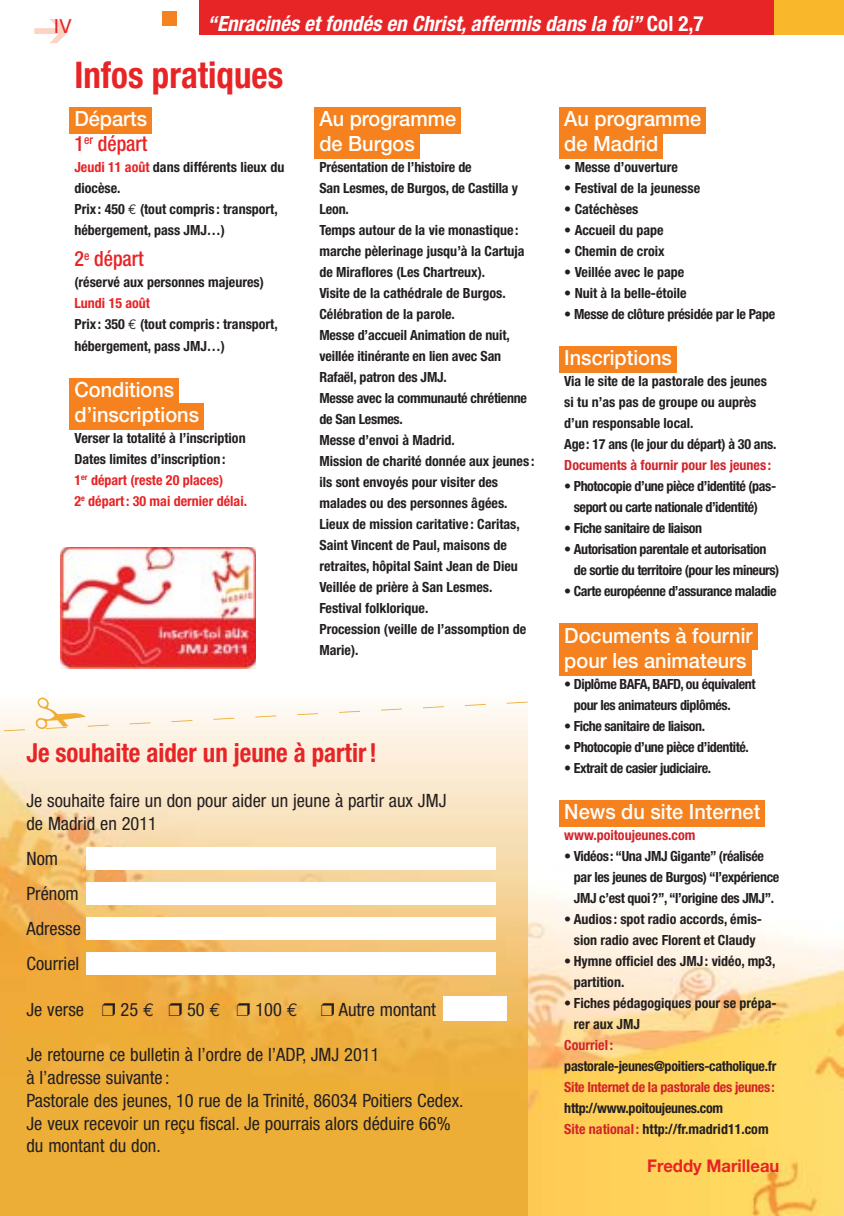
<style>
.page{position:relative;width:844px;height:1216px;background:#fff}
.page>*{position:absolute;margin:0;border:0;box-sizing:border-box;transform-origin:0 0}
.t1{font:700 condensed 36.75px "Helvetica Neue";color:#e72426;scale:.95 1}
.t2{font:700 condensed 26.25px "Helvetica Neue";color:#e72426;scale:.95 1}
.t3{font:500 21px/25.2px "Helvetica Neue CE";color:#fff;scale:.95 1}
.t4{font:italic 700 condensed 21px "Helvetica Neue";color:#fff}
.t5{font:500 condensed 21px "Helvetica Neue";color:#e72426;scale:.95 1}
.t6{font:19.25px "Helvetica";color:#e72426}
.t7{font:condensed 18.38px/22.8px "Helvetica Neue";color:#231f20}
.t8{font:700 17.5px "Helvetica Neue";color:#e72426;scale:.95 1}
.t9{font:700 condensed 14px/21px "Helvetica Neue";color:#231f20}
.t10{font:700 condensed 14px/21px "Helvetica Neue";letter-spacing:-.03em;color:#231f20}
.t11{font:700 condensed 14px/21px "Helvetica Neue";letter-spacing:-.025em;color:#231f20}
.t12{font:700 condensed 14px "Helvetica Neue";letter-spacing:-.02em;color:#231f20}
.t13{font:700 condensed 14px "Helvetica Neue";color:#d2232a}
.t14{font:700 condensed 14px "Helvetica Neue";letter-spacing:-.02em;color:#d2232a}
.s1{font-style:normal}
.s2{color:#e72426}
.s3{font-family:"Euro Mono";font-weight:400;font-stretch:normal}
.s4{font-family:"Euro Mono";font-stretch:normal}
.s5{color:#d2232a}
</style>
<div class="page">
<img style="left:0;top:754px;width:843px;height:461px">
<div style="left:162px;top:12px;width:15px;height:14px;background:#f5821f"></div>
<div style="left:198px;top:0;width:576px;height:35px;background:#e72426"></div>
<div style="left:774px;top:0;width:69px;height:35px;background:#f9b72b"></div>
<svg style="left:34px;top:19px;width:35px;height:24px"></svg>
<div style="left:0;top:695px;width:527px;height:59px;background:#fcf2e2"></div>
<div style="left:86px;top:847px;width:409px;height:23px;background:#fff"></div>
<div style="left:86px;top:882px;width:409px;height:23px;background:#fff"></div>
<div style="left:86px;top:917px;width:409px;height:23px;background:#fff"></div>
<div style="left:86px;top:952px;width:409px;height:23px;background:#fff"></div>
<div style="left:443px;top:996px;width:64px;height:24px;background:#fff"></div>
<svg style="left:4px;top:697px;width:523px;height:34px"></svg>
<div style="left:69px;top:107px;width:83px;height:26px;background:#f5821f"></div>
<div style="left:69px;top:378px;width:110px;height:26px;background:#f5821f"></div>
<div style="left:69px;top:403px;width:135px;height:26px;background:#f5821f"></div>
<div style="left:314px;top:107px;width:147px;height:26px;background:#f5821f"></div>
<div style="left:314px;top:132px;width:105px;height:26px;background:#f5821f"></div>
<div style="left:559px;top:107px;width:147px;height:26px;background:#f5821f"></div>
<div style="left:559px;top:132px;width:104px;height:26px;background:#f5821f"></div>
<div style="left:559px;top:346px;width:117px;height:27px;background:#f5821f"></div>
<div style="left:559px;top:623px;width:198px;height:27px;background:#f5821f"></div>
<div style="left:559px;top:649px;width:192px;height:26px;background:#f5821f"></div>
<div style="left:559px;top:800px;width:206px;height:26px;background:#f5821f"></div>
<img style="left:61px;top:547px;width:195px;height:121px">
<h3 class="t6" style="left:54px;top:20px;width:20px">IV</h3>
<h3 class="t4" style="left:207px;top:16px;width:497px">“Enracinés et fondés en Christ, affermis dans la foi” <span class="s1">Col 2,7</span></h3>
<h1 class="t1" style="left:74px;top:62px;width:221px">Infos pratiques</h1>
<h3 class="t3" style="left:74px;top:108px;width:78px">Départs</h3>
<h3 class="t5" style="left:74px;top:136px;width:78px">1<sup>er</sup> départ</h3>
<p class="t9" style="left:74px;top:158px;width:211px"><span class="s2">Jeudi 11 août</span> dans différents lieux du diocèse.<br>Prix : 450 <span class="s3">€</span> (tout compris : transport, hébergement, pass JMJ…)</p>
<h3 class="t5" style="left:74px;top:251px;width:74px">2<sup>e</sup> départ</h3>
<p class="t9" style="left:74px;top:273px;width:191px">(réservé aux personnes majeures)</p>
<p class="t9" style="left:74px;top:294px;width:205px"><span class="s2">Lundi 15 août<br></span>Prix : 350 <span class="s3">€</span> (tout compris : transport, hébergement, pass JMJ…)</p>
<h3 class="t3" style="left:74px;top:379px;width:133px">Conditions d’inscriptions</h3>
<p class="t9" style="left:74px;top:428px;width:174px">Verser la totalité à l’inscription<br>Dates limites d’inscription :<br><span class="s2">1</span><sup>er</sup> <span class="s2">départ (reste 20 places)<br>2</span><sup>e</sup> <span class="s2">départ : 30 mai dernier délai.</span></p>
<h3 class="t3" style="left:319px;top:108px;width:145px">Au programme de Burgos</h3>
<p class="t9" style="left:319px;top:158px;width:216px">Présentation de l’histoire de<br>San Lesmes, de Burgos, de Castilla y<br>Leon.<br>Temps autour de la vie monastique : marche pèlerinage jusqu’à la Cartuja de Miraflores (Les Chartreux).<br>Visite de la cathédrale de Burgos.<br>Célébration de la parole.<br>Messe d’accueil Animation de nuit, veillée itinérante en lien avec San<br>Rafaël, patron des JMJ.<br>Messe avec la communauté chrétienne de San Lesmes.<br>Messe d’envoi à Madrid.<br>Mission de charité donnée aux jeunes : ils sont envoyés pour visiter des malades ou des personnes âgées.<br>Lieux de mission caritative : Caritas,<br>Saint Vincent de Paul, maisons de retraites, hôpital Saint Jean de Dieu<br>Veillée de prière à San Lesmes.<br>Festival folklorique.<br>Procession (veille de l’assomption de<br>Marie).</p>
<h2 class="t2" style="left:26px;top:743px;width:370px">Je souhaite aider un jeune à partir !</h2>
<h3 class="t7" style="left:26px;top:791px;width:421px">Je souhaite faire un don pour aider un jeune à partir aux JMJ de Madrid en 2011</h3>
<h3 class="t7" style="left:26px;top:842px;width:56px;line-height:35px">Nom<br>Prénom<br>Adresse<br>Courriel</h3>
<h3 class="t7" style="left:26px;top:999px;width:411px">Je verse ❒ 25 <span class="s4">€</span> ❒ 50 <span class="s4">€</span> ❒ 100 <span class="s4">€</span> ❒ Autre montant</h3>
<h3 class="t7" style="left:26px;top:1044px;width:438px">Je retourne ce bulletin à l’ordre de l’ADP, JMJ 2011<br>à l’adresse suivante :<br>Pastorale des jeunes, 10 rue de la Trinité, 86034 Poitiers Cedex.<br>Je veux recevoir un reçu fiscal. Je pourrais alors déduire 66% du montant du don.</h3>
<h3 class="t3" style="left:564px;top:108px;width:145px">Au programme de Madrid</h3>
<p class="t9" style="left:564px;top:158px;width:115px">• Messe d’ouverture</p>
<p class="t9" style="left:564px;top:179px;width:137px">• Festival de la jeunesse</p>
<p class="t9" style="left:564px;top:200px;width:76px">• Catéchèses</p>
<p class="t9" style="left:564px;top:221px;width:101px">• Accueil du pape</p>
<p class="t9" style="left:564px;top:242px;width:102px">• Chemin de croix</p>
<p class="t9" style="left:564px;top:263px;width:121px">• Veillée avec le pape</p>
<p class="t9" style="left:564px;top:284px;width:124px">• Nuit à la belle-étoile</p>
<p class="t12" style="left:564px;top:309px;width:212px">• Messe de clôture présidée par le Pape</p>
<h3 class="t3" style="left:564px;top:348px;width:115px">Inscriptions</h3>
<p class="t9" style="left:564px;top:372px;width:213px">Via le site de la pastorale des jeunes si tu n’as pas de groupe ou auprès d’un responsable local.<br>Age : 17 ans (le jour du départ) à 30 ans.</p>
<p class="t13" style="left:564px;top:460px;width:208px">Documents à fournir pour les jeunes :</p>
<p class="t10" style="left:573px;top:477px;width:204px;text-indent:-10px">• Photocopie d’une pièce d’identité (pas&shy;seport ou carte nationale d’identité)</p>
<p class="t10" style="left:564px;top:519px;width:139px">• Fiche sanitaire de liaison</p>
<p class="t10" style="left:573px;top:540px;width:207px;text-indent:-10px">• Autorisation parentale et autorisation de sortie du territoire (pour les mineurs)</p>
<p class="t10" style="left:564px;top:582px;width:214px">• Carte européenne d’assurance maladie</p>
<h3 class="t3" style="left:564px;top:625px;width:199px">Documents à fournir pour les animateurs</h3>
<p class="t10" style="left:573px;top:674px;width:183px;text-indent:-10px">• Diplôme BAFA, BAFD, ou équivalent pour les animateurs diplômés.</p>
<p class="t10" style="left:564px;top:716px;width:142px">• Fiche sanitaire de liaison.</p>
<p class="t10" style="left:564px;top:737px;width:186px">• Photocopie d’une pièce d’identité.</p>
<p class="t10" style="left:564px;top:758px;width:148px">• Extrait de casier judiciaire.</p>
<h3 class="t3" style="left:564px;top:801px;width:208px">News du site Internet</h3>
<p class="t13" style="left:564px;top:830px;width:133px">www.poitoujeunes.com</p>
<p class="t11" style="left:574px;top:846px;width:207px;text-indent:-10px">• Vidéos : “Una JMJ Gigante” (réalisée par les jeunes de Burgos) “l’expérience<br>JMJ c’est quoi ?”, “l’origine des JMJ”.</p>
<p class="t9" style="left:564px;top:909px;width:199px;text-align:center">• Audios : spot radio accords, émis&shy;sion radio avec Florent et Claudy</p>
<p class="t9" style="left:573px;top:951px;width:203px;text-indent:-10px">• Hymne officiel des JMJ : vidéo, mp3, partition.</p>
<p class="t9" style="left:573px;top:993px;width:204px;text-indent:-10px">• Fiches pédagogiques pour se prépa&shy;rer aux JMJ</p>
<p class="t13" style="left:564px;top:1040px;width:50px">Courriel :</p>
<p class="t12" style="left:564px;top:1061px;width:213px">pastorale-jeunes@poitiers-catholique.fr</p>
<p class="t14" style="left:564px;top:1082px;width:212px">Site Internet de la pastorale des jeunes :</p>
<p class="t9" style="left:564px;top:1098px;width:206px">http://www.poitoujeunes.com<br><span class="s5">Site national :</span> http://fr.madrid11.com</p>
<p class="t8" style="left:647px;top:1159px;width:140px">Freddy Marilleau</p>
</div>
